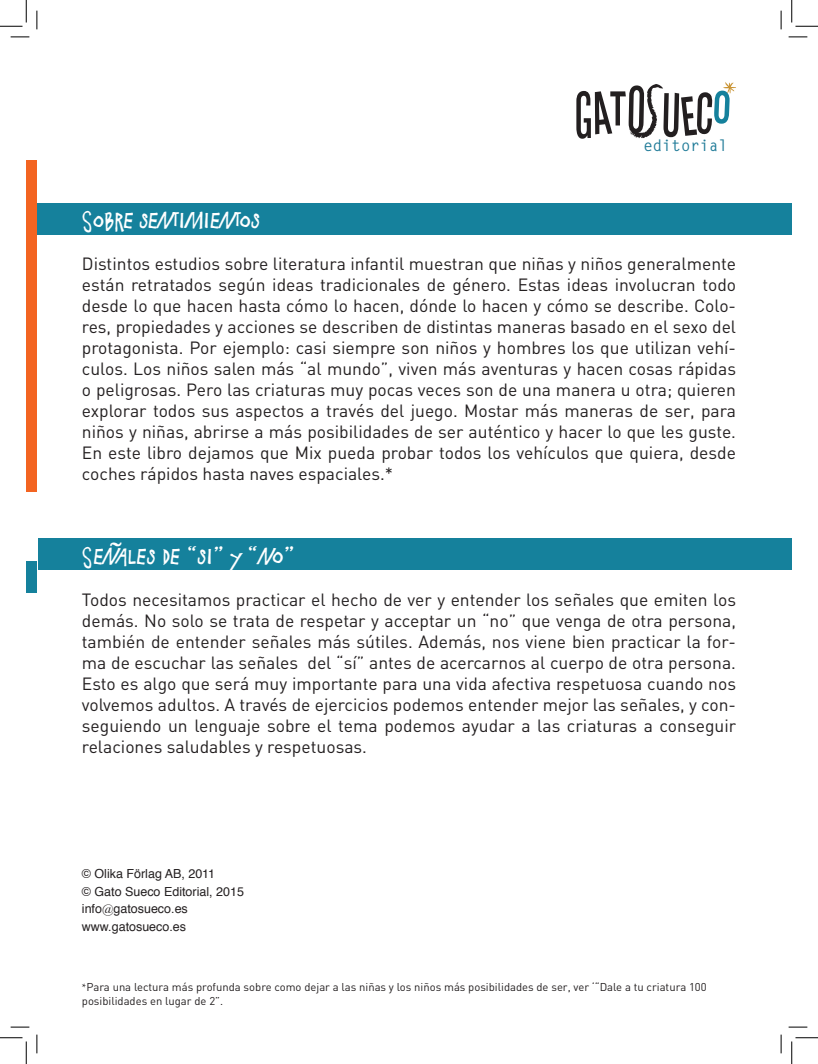
<style>
.page{position:relative;width:818px;height:1064px;background:#fff}
.page>*{position:absolute;margin:0;border:0;box-sizing:border-box;transform-origin:0 0}
.t1{font:700 22.5px "Pi S Malefiz";color:#fff}
.t2{font:17.5px/21px "DIN";color:#231f20;text-align:justify}
.t3{font:700 15.62px "Letter Gothic Std";color:#207b98}
.t4{font:12.5px "Helvetica";color:#231f20}
.t5{font:11.25px/13.5px "DIN";color:#231f20}
.s1{color:#fff}
.s2{font-family:"Garamond"}
.s3{font-family:"Minion Pro"}
</style>
<div class="page">
<div style="left:26px;top:160px;width:11px;height:331px;background:#f36421"></div>
<div style="left:26px;top:562px;width:11px;height:31px;background:#15819c"></div>
<div style="left:37px;top:204px;width:755px;height:31px;background:#15819c"></div>
<div style="left:38px;top:539px;width:754px;height:31px;background:#15819c"></div>
<svg style="left:576px;top:82px;width:160px;height:57px"></svg>
<svg style="left:11px;top:36px;width:18px;height:2px"></svg>
<svg style="left:788px;top:36px;width:19px;height:2px"></svg>
<svg style="left:11px;top:1026px;width:18px;height:2px"></svg>
<svg style="left:788px;top:1026px;width:19px;height:2px"></svg>
<svg style="left:36px;top:11px;width:2px;height:18px"></svg>
<svg style="left:36px;top:1034px;width:2px;height:19px"></svg>
<svg style="left:780px;top:11px;width:2px;height:18px"></svg>
<svg style="left:780px;top:1034px;width:2px;height:19px"></svg>
<svg style="left:0;top:0;width:27px;height:27px"></svg>
<svg style="left:0;top:1037px;width:27px;height:27px"></svg>
<svg style="left:791px;top:0;width:27px;height:27px"></svg>
<svg style="left:791px;top:1037px;width:27px;height:27px"></svg>
<p class="t3" style="left:643px;top:136px;width:86px">editorial</p>
<p class="t1" style="left:82px;top:207px;width:180px">SOBRE SENTIMIENTOS</p>
<p class="t2" style="left:82px;top:253px;width:656px">Distintos estudios sobre literatura infantil muestran que niñas y niños generalmente están retratados según ideas tradicionales de género. Estas ideas involucran todo desde lo que hacen hasta cómo lo hacen, dónde lo hacen y cómo se describe. Colo&shy;res, propiedades y acciones se describen de distintas maneras basado en el sexo del protagonista. Por ejemplo: casi siempre son niños y hombres los que utilizan vehí&shy;culos. Los niños salen más “al mundo”, viven más aventuras y hacen cosas rápidas o peligrosas. Pero las criaturas muy pocas veces son de una manera u otra; quieren explorar todos sus aspectos a través del juego. Mostar más maneras de ser, para niños y niñas, abrirse a más posibilidades de ser auténtico y hacer lo que les guste.<br>En este libro dejamos que Mix pueda probar todos los vehículos que quiera, desde coches rápidos hasta naves espaciales.*</p>
<p class="t1" style="left:82px;top:543px;width:215px">SEÑALES DE “SI” Y “NO”</p>
<p class="t2" style="left:82px;top:589px;width:656px">Todos necesitamos practicar el hecho de ver y entender los señales que emiten los demás. No solo se trata de respetar y acceptar un “no” que venga de otra persona, también de entender señales más sútiles. Además, nos viene bien practicar la for&shy;ma de escuchar las señales del “sí” antes de acercarnos al cuerpo de otra persona.<br>Esto es algo que será muy importante para una vida afectiva respetuosa cuando nos volvemos adultos. A través de ejercicios podemos entender mejor las señales, y con&shy;seguiendo un lenguaje sobre el tema podemos ayudar a las criaturas a conseguir relaciones saludables y respetuosas.<span class="s1">ños con corbata)</span></p>
<p class="t4" style="left:82px;top:864px;width:135px">© Olika Förlag AB, 2011</p>
<p class="t4" style="left:82px;top:881px;width:164px">© Gato Sueco Editorial, 2015</p>
<p class="t4" style="left:82px;top:899px;width:107px">info<span class="s2">@</span>gatosueco.es</p>
<p class="t4" style="left:82px;top:916px;width:106px">www.gatosueco.es</p>
<p class="t5" style="left:82px;top:980px;width:626px"><span class="s3">*</span>Para una lectura más profunda sobre como dejar a las niñas y los niños más posibilidades de ser, ver ‘“Dale a tu criatura 100 posibilidades en lugar de 2”.</p>
</div>
